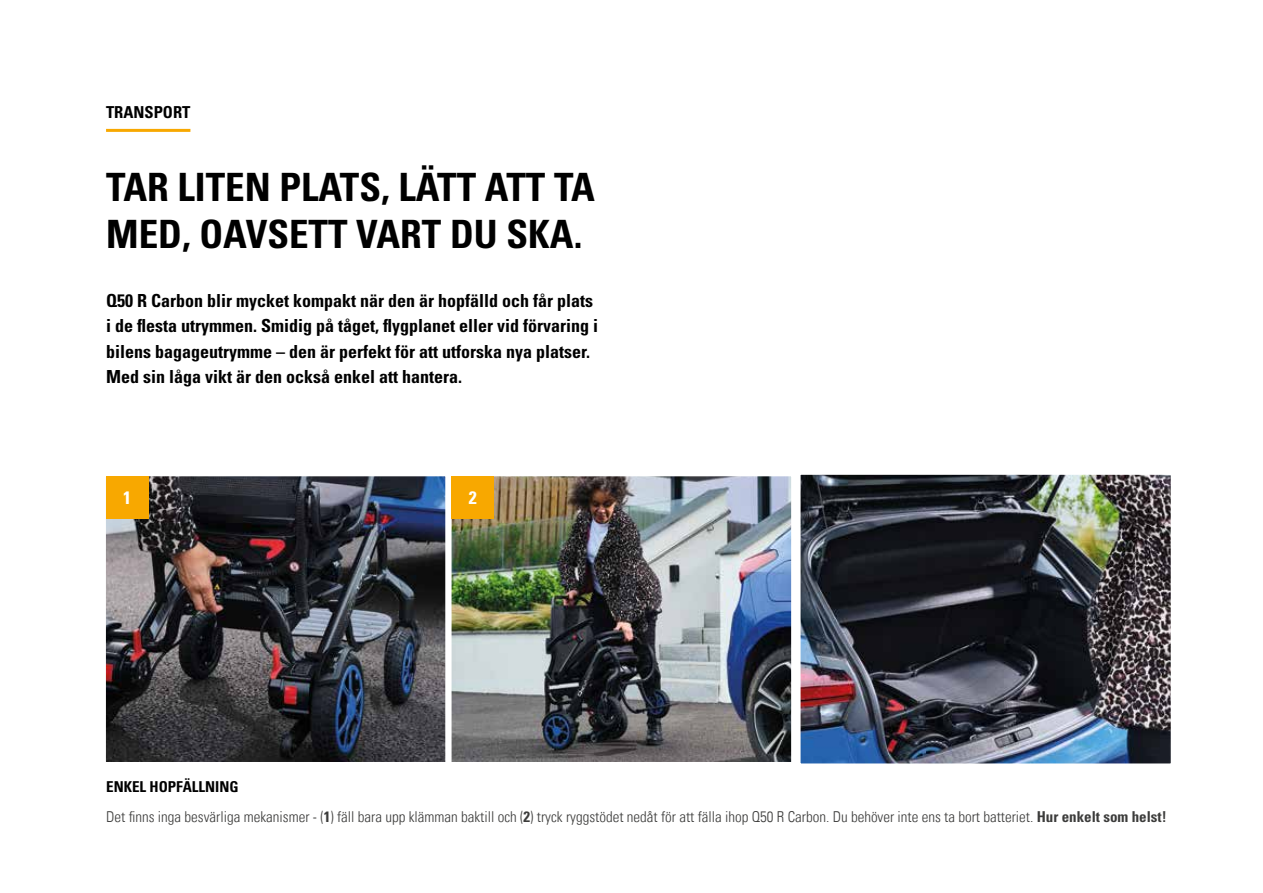
<style>
.page{position:relative;width:1263px;height:893px;background:#fff}
.page>*{position:absolute;margin:0;border:0;box-sizing:border-box;transform-origin:0 0}
.t1{font:700 condensed 39px/46.8px "Univers LT Std";color:#000}
.t2{font:700 condensed 18px/25.2px "Univers LT Std";color:#000}
.t3{font:700 condensed 18px "Univers LT Std";color:#fff}
.t4{font:700 condensed 16.5px "Univers LT Std";color:#000}
.t5{font:15px "Univers Com 47 Light Cond";color:#3c3c3b}
.t6{font:700 condensed 15px "Univers LT Std";color:#000}
.s1{font-family:"Univers LT Std";font-weight:700;font-stretch:condensed}
</style>
<div class="page">
<img style="left:801px;top:475px;width:369px;height:288px">
<div style="left:796px;top:470px;width:379px;height:298px;border:4px solid #fff"></div>
<hr style="left:106px;top:129px;width:84px;height:3px;background:#f8a800">
<img style="left:107px;top:477px;width:337px;height:284px">
<div style="left:100px;top:470px;width:351px;height:298px;border:6px solid #fff"></div>
<img style="left:453px;top:477px;width:337px;height:284px">
<div style="left:446px;top:470px;width:351px;height:298px;border:6px solid #fff"></div>
<div style="left:106px;top:476px;width:42px;height:43px;background:#f8a800"></div>
<div style="left:452px;top:476px;width:42px;height:43px;background:#f8a800"></div>
<p class="t4" style="left:106px;top:102px;width:86px">TRANSPORT</p>
<h1 class="t1" style="left:106px;top:164px;width:490px">TAR LITEN PLATS, LÄTT ATT TA<br>MED, OAVSETT VART DU SKA.</h1>
<p class="t2" style="left:106px;top:288px;width:493px">Q50 R Carbon blir mycket kompakt när den är hopfälld och får plats i de flesta utrymmen. Smidig på tåget, flygplanet eller vid förvaring i bilens bagageutrymme – den är perfekt för att utforska nya platser.<br>Med sin låga vikt är den också enkel att hantera.</p>
<p class="t3" style="left:123px;top:487px;width:9px">1</p>
<p class="t3" style="left:469px;top:487px;width:9px">2</p>
<p class="t6" style="left:106px;top:778px;width:134px">ENKEL HOPFÄLLNING</p>
<p class="t5" style="left:106px;top:807px;width:1062px">Det finns inga besvärliga mekanismer - (<span class="s1">1</span>) fäll bara upp klämman baktill och (<span class="s1">2</span>) tryck ryggstödet nedåt för att fälla ihop Q50 R Carbon. Du behöver inte ens ta bort batteriet. <span class="s1">Hur enkelt som helst!</span></p>
</div>
